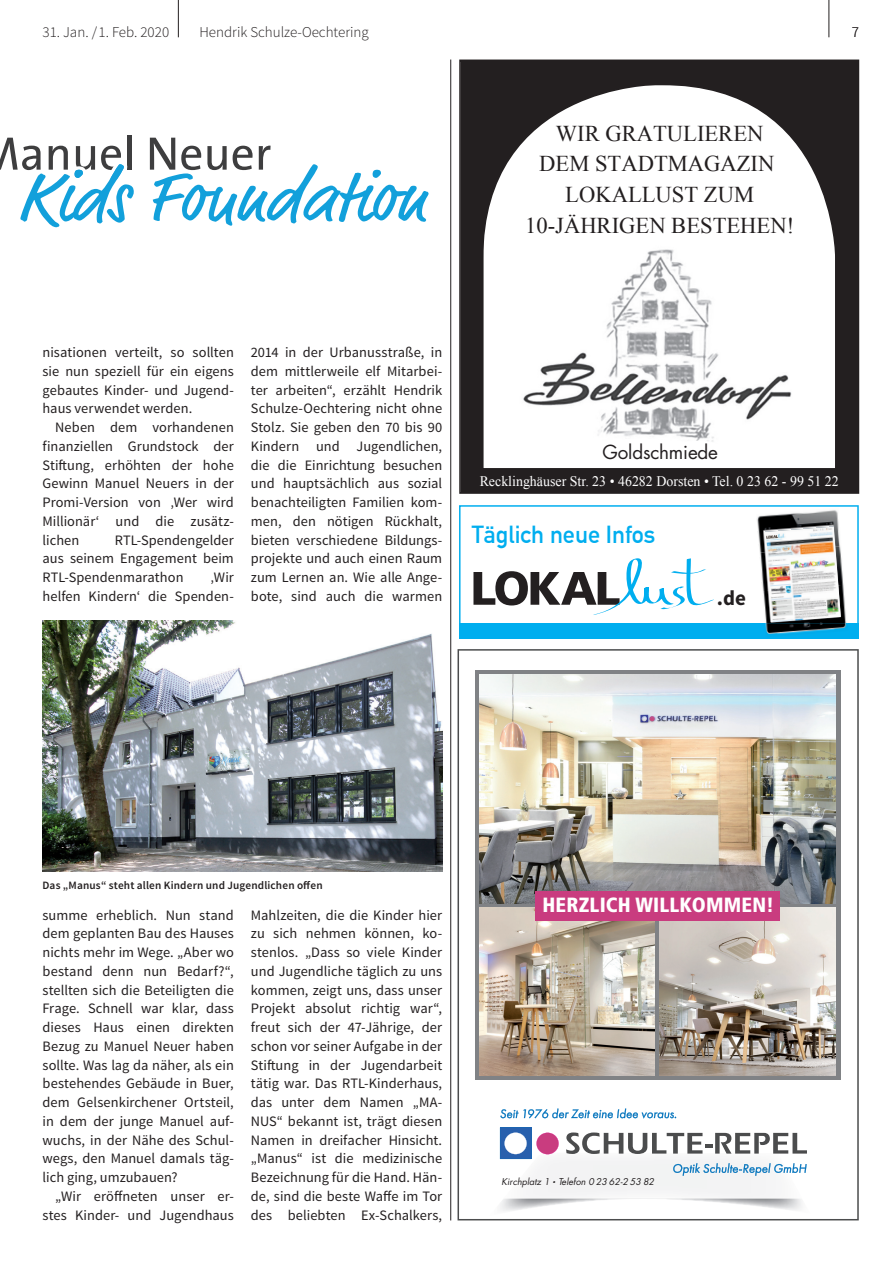
<style>
.page{position:relative;width:893px;height:1263px;background:#fff}
.page>*{position:absolute;margin:0;border:0;box-sizing:border-box;transform-origin:0 0}
.t1{font:700 24.15px "DIN Alternate";color:#00aeef}
.t2{font:22.65px/30.6px "Times New Roman";color:#231f20;text-align:center}
.t3{font:21px "Times New Roman";color:#231f20}
.t4{font:700 21px "Source Sans Pro";color:#231f20}
.t5{font:900 condensed 20.55px "Frutiger";letter-spacing:.01em;color:#fff}
.t6{font:18.9px "Futura";letter-spacing:-.01em;color:#231f20}
.t7{font:300 15px "Source Sans Pro";color:#231f20}
.t8{font:14.55px "Times New Roman";color:#fff;scale:.96 1}
.t9{font:14.4px/18.8px "Source Sans Pro";letter-spacing:.005em;color:#231f20;text-align:justify}
.t10{font:600 11.25px "Source Sans Pro";letter-spacing:.015em;color:#231f20}
.t11{font:italic 9.15px "Futura";color:#231f20}
.s1{font-size:5.1px}
</style>
<div class="page">
<hr style="left:178px;top:0;width:1px;height:37px;background:#231f20">
<hr style="left:829px;top:0;width:1px;height:37px;background:#231f20">
<hr style="left:127px;top:135px;width:4px;height:35px;background:#3e3e3f">
<svg style="left:0;top:138px;width:134px;height:89px"></svg>
<svg style="left:150px;top:138px;width:279px;height:88px"></svg>
<div style="left:461px;top:61px;width:397px;height:431px;background:#231f20"></div>
<div style="left:459px;top:60px;width:400px;height:434px;border:2px solid #231f20"></div>
<svg style="left:483px;top:85px;width:352px;height:383px"></svg>
<img style="left:499px;top:90px;width:320px;height:302px">
<svg style="left:499px;top:97px;width:318px;height:368px;background:#e7e7e7"></svg>
<div style="left:509px;top:244px;width:302px;height:221px;background:#fff"></div>
<img style="left:523px;top:249px;width:269px;height:193px">
<svg style="left:459px;top:505px;width:400px;height:118px"></svg>
<div style="left:459px;top:623px;width:400px;height:15px;background:#00aeef"></div>
<img style="left:756px;top:508px;width:85px;height:45px">
<img style="left:759px;top:546px;width:85px;height:45px">
<img style="left:762px;top:585px;width:85px;height:38px">
<img style="left:765px;top:623px;width:83px;height:11px">
<img style="left:764px;top:526px;width:77px;height:96px">
<svg style="left:473px;top:556px;width:243px;height:59px"></svg>
<img style="left:43px;top:621px;width:399px;height:251px">
<svg style="left:458px;top:649px;width:401px;height:571px"></svg>
<img style="left:659px;top:908px;width:177px;height:167px">
<img style="left:479px;top:675px;width:357px;height:228px">
<img style="left:479px;top:908px;width:176px;height:167px">
<div style="left:535px;top:891px;width:245px;height:29px;background:#c93c7f"></div>
<hr style="left:450px;top:60px;width:1px;height:1160px;background:#231f20">
<p class="t7" style="left:43px;top:23px;width:128px">31. Jan. /1. Feb. 2020</p>
<p class="t7" style="left:199px;top:23px;width:171px">Hendrik Schulze-Oechtering</p>
<p class="t7" style="left:852px;top:23px;width:9px">7</p>
<h2 class="t2" style="left:525px;top:117px;width:270px">WIR GRATULIEREN<br>DEM STADTMAGAZIN<br>LOKALLUST ZUM<br>10-JÄHRIGEN BESTEHEN!</h2>
<p class="t9" style="left:43px;top:343px;width:193px">nisationen verteilt, so sollten sie nun speziell für ein eigens gebautes Kinder- und Jugend&shy;haus verwendet werden.</p>
<p class="t9" style="left:43px;top:418px;width:193px;text-indent:13px">Neben dem vorhandenen finanziellen Grundstock der Stiftung, erhöhten der hohe Gewinn Manuel Neuers in der Promi-Version von ‚Wer wird Millionär‘ und die zusätz&shy;lichen</p>
<p class="t9" style="left:43px;top:531px;width:193px;text-indent:72px">RTL-Spendengelder aus seinem Engagement beim RTL-Spendenmarathon</p>
<p class="t9" style="left:43px;top:568px;width:193px;text-align:right">‚Wir<br>helfen Kindern‘ die Spenden-</p>
<p class="t9" style="left:251px;top:343px;width:193px">2014 in der Urbanusstraße, in dem mittlerweile elf Mitarbei&shy;ter arbeiten“, erzählt Hendrik Schulze-Oechtering nicht ohne Stolz. Sie geben den 70 bis 90<br>Kindern und Jugendlichen, die die Einrichtung besuchen und hauptsächlich aus sozial benachteiligten Familien kom&shy;men, den nötigen Rückhalt, bieten verschiedene Bildungs&shy;projekte und auch einen Raum zum Lernen an. Wie alle Ange&shy;bote, sind auch die warmen</p>
<h3 class="t3" style="left:599px;top:435px;width:121px">VERBRINGT</h3>
<h3 class="t6" style="left:602px;top:439px;width:117px">Goldschmiede</h3>
<p class="t8" style="left:480px;top:471px;width:376px">Recklinghäuser Str. 23 • 46282 Dorsten • Tel. 0 23 62 - 99 51 22</p>
<h1 class="t1" style="left:472px;top:516px;width:185px">Täglich neue Infos</h1>
<h3 class="t4" style="left:717px;top:585px;width:31px">.de</h3>
<p class="t10" style="left:43px;top:878px;width:282px">Das „Manus“ steht allen Kindern und Jugendlichen offen</p>
<p class="t9" style="left:43px;top:906px;width:193px">summe erheblich. Nun stand dem geplanten Bau des Hauses nichts mehr im Wege. „Aber wo bestand denn nun Bedarf?“, stellten sich die Beteiligten die Frage. Schnell war klar, dass dieses Haus einen direkten Bezug zu Manuel Neuer haben sollte. Was lag da näher, als ein bestehendes Gebäude in Buer, dem Gelsenkirchener Ortsteil, in dem der junge Manuel auf&shy;wuchs, in der Nähe des Schul&shy;wegs, den Manuel damals täg&shy;lich ging, umzubauen?</p>
<p class="t9" style="left:43px;top:1187px;width:193px;text-align:right">„Wir eröffneten unser er&shy;stes Kinder- und Jugendhaus</p>
<p class="t9" style="left:251px;top:906px;width:193px">Mahlzeiten, die die Kinder hier zu sich nehmen können, ko&shy;stenlos. „Dass so viele Kinder und Jugendliche täglich zu uns kommen, zeigt uns, dass unser Projekt absolut richtig war“, freut sich der 47-Jährige, der schon vor seiner Aufgabe in der Stiftung in der Jugendarbeit tätig war. Das RTL-Kinderhaus, das unter dem Namen „MA-NUS“ bekannt ist, trägt diesen Namen in dreifacher Hinsicht. „Manus“ ist die medizinische Bezeichnung für die Hand. Hän&shy;de, sind die beste Waffe im Tor des beliebten Ex-Schalkers,</p>
<h3 class="t5" style="left:542px;top:893px;width:233px">HERZLICH WILLKOMMEN!</h3>
<p class="t11" style="left:502px;top:1175px;width:154px">Kirchplatz 1 <span class="s1">•</span> Telefon 0 23 62-2 53 82</p>
</div>
